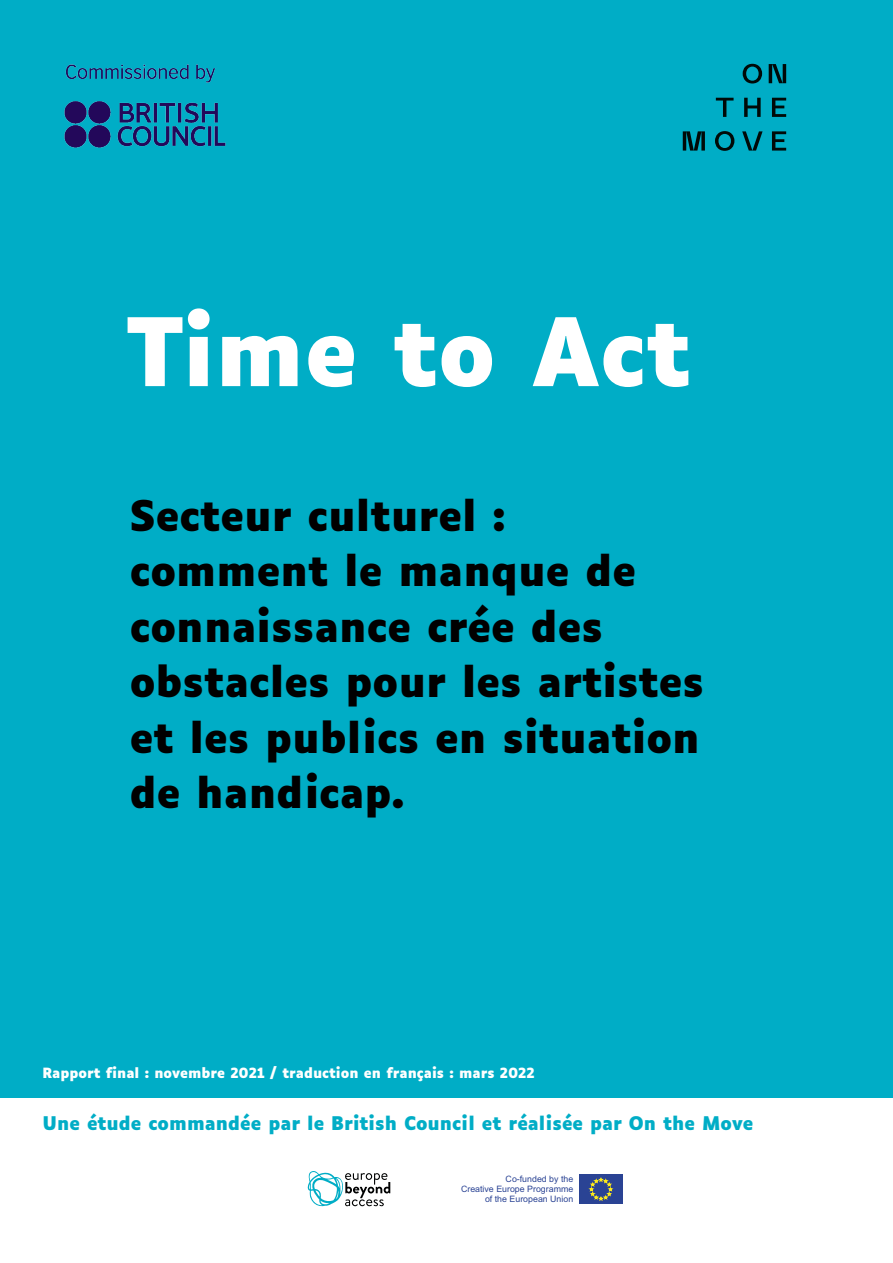
<style>
.page{position:relative;width:893px;height:1263px;background:#fff}
.page>*{position:absolute;margin:0;border:0;box-sizing:border-box;transform-origin:0 0}
.TITEL_BOOK{font:700 90.3px "Luciole";color:#fff}
.TITEL_BOOK-2{font:700 40.5px/55.5px "Luciole";color:#000}
.TITEL_BOOK-3{font:700 18px "Luciole";color:#00adc6}
.TITEL_BOOK-4{font:700 13.5px "Luciole";color:#fff}
.t1{font:8.85px/9.9px "Arial";color:#2a4394;text-align:right}
</style>
<div class="page">
<div style="left:0;top:0;width:893px;height:1097px;background:#00adc6"></div>
<svg style="left:743px;top:64px;width:19px;height:20px"></svg>
<svg style="left:769px;top:64px;width:17px;height:19px"></svg>
<svg style="left:716px;top:98px;width:18px;height:19px"></svg>
<svg style="left:744px;top:98px;width:17px;height:19px"></svg>
<svg style="left:772px;top:98px;width:14px;height:19px"></svg>
<svg style="left:683px;top:131px;width:22px;height:20px"></svg>
<svg style="left:715px;top:131px;width:19px;height:20px"></svg>
<svg style="left:742px;top:131px;width:21px;height:20px"></svg>
<svg style="left:772px;top:131px;width:14px;height:20px"></svg>
<svg style="left:307px;top:1171px;width:83px;height:36px"></svg>
<div style="left:579px;top:1175px;width:44px;height:29px;background:#2a4394"></div>
<svg style="left:589px;top:1178px;width:23px;height:22px"></svg>
<img style="left:64px;top:64px;width:162px;height:84px">
<p class="TITEL_BOOK" style="left:128px;top:302px;width:565px">Time to Act</p>
<p class="TITEL_BOOK-2" style="left:130px;top:489px;width:576px">Secteur culturel : comment le manque de connaissance crée des obstacles pour les artistes et les publics en situation de handicap.</p>
<p class="TITEL_BOOK-4" style="left:43px;top:1065px;width:494px">Rapport final : novembre 2021 / traduction en français : mars 2022</p>
<p class="TITEL_BOOK-3" style="left:43px;top:1113px;width:712px">Une étude commandée par le British Council et réalisée par On the Move</p>
<p class="t1" style="left:461px;top:1174px;width:114px">Co-funded by the<br>Creative Europe Programme of the European Union</p>
</div>
